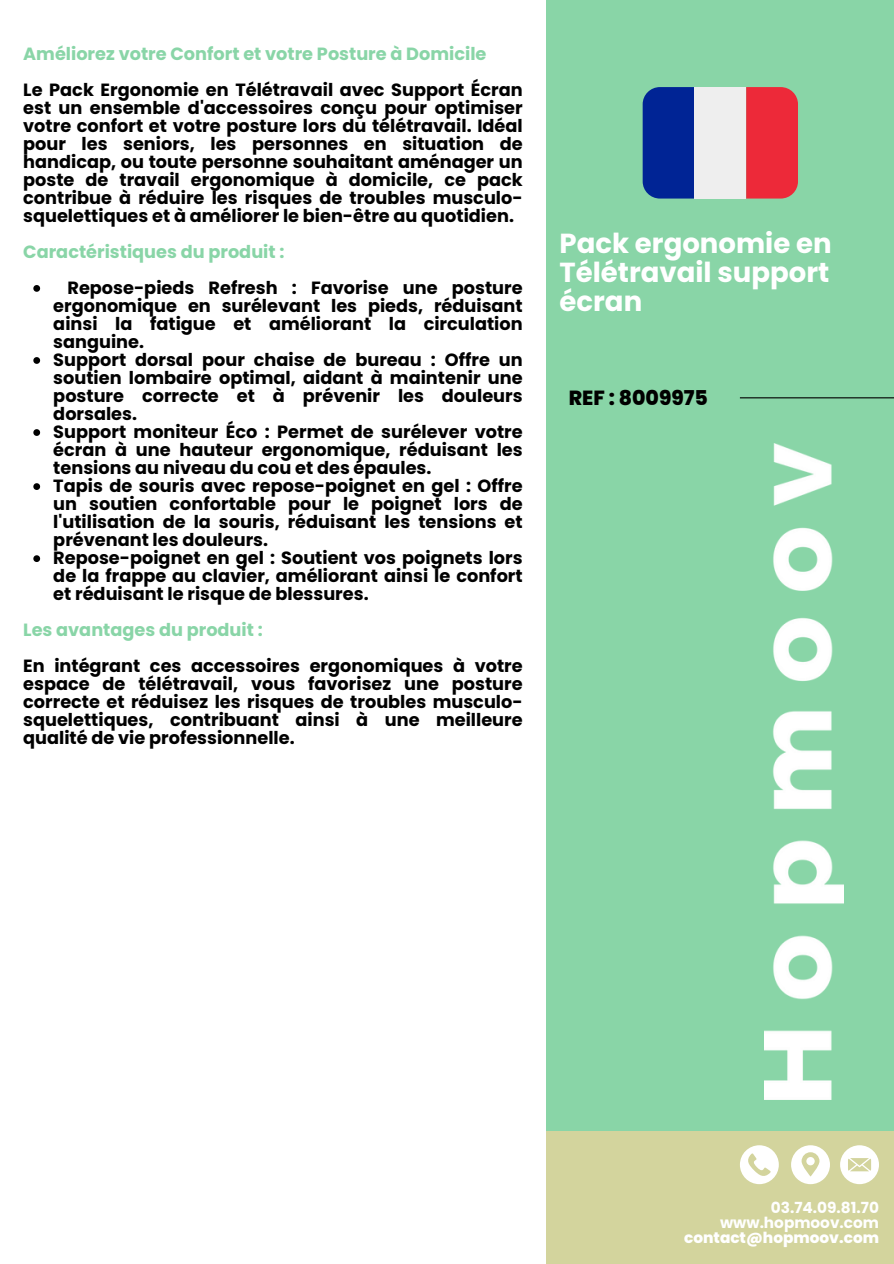
<style>
.page{position:relative;width:894px;height:1264px;background:#fff}
.page>*{position:absolute;margin:0;border:0;box-sizing:border-box;transform-origin:0 0}
.t1{font:700 27.6px/29.2px "Poppins";color:#fff;text-align:justify}
.t2{font:800 20.4px "Poppins";color:#000}
.t3{font:700 17.7px/18px "Poppins";color:#000;text-align:justify}
.t4{font:700 17.7px "Poppins";color:#89d5a7}
.t5{font:700 15.3px "Poppins";color:#fff}
.t6{font:800 15.3px "Poppins";color:#fff}
</style>
<div class="page">
<div style="left:546px;top:1130px;width:347px;height:133px;background:#d3d49d"></div>
<div style="left:546px;top:0;width:347px;height:1130px;background:#89d5a7"></div>
<img style="left:764px;top:443px;width:79px;height:655px">
<div style="left:746px;top:87px;width:51px;height:111px;background:#ed2939"></div>
<div style="left:642px;top:87px;width:52px;height:111px;background:#002495"></div>
<div style="left:694px;top:87px;width:52px;height:111px;background:#eee"></div>
<hr style="left:739px;top:397px;width:154px;height:1px;background:#000">
<svg style="left:791px;top:1145px;width:38px;height:39px"></svg>
<div style="left:739px;top:1145px;width:39px;height:39px;background:#fff;border-radius:50%"></div>
<svg style="left:744px;top:1152px;width:26px;height:26px"></svg>
<svg style="left:840px;top:1145px;width:38px;height:39px"></svg>
<svg style="left:33px;top:285px;width:7px;height:7px"></svg>
<svg style="left:33px;top:357px;width:7px;height:7px"></svg>
<svg style="left:33px;top:429px;width:7px;height:7px"></svg>
<svg style="left:33px;top:483px;width:7px;height:7px"></svg>
<svg style="left:33px;top:555px;width:7px;height:7px"></svg>
<h3 class="t4" style="left:23px;top:41px;width:464px">Améliorez votre Confort et votre Posture à Domicile</h3>
<h3 class="t3" style="left:23px;top:81px;width:501px">Le Pack Ergonomie en Télétravail avec Support Écran est un ensemble d'accessoires conçu pour optimiser votre confort et votre posture lors du télétravail. Idéal pour les seniors, les personnes en situation de handicap, ou toute personne souhaitant aménager un poste de travail ergonomique à domicile, ce pack contribue à réduire les risques de troubles musculo&shy;squelettiques et à améliorer le bien-être au quotidien.</h3>
<h4 class="t4" style="left:23px;top:239px;width:263px">Caractéristiques du produit :</h4>
<h4 class="t3" style="left:53px;top:279px;width:471px;text-indent:14px">Repose-pieds Refresh : Favorise une posture ergonomique en surélevant les pieds, réduisant ainsi la fatigue et améliorant la circulation sanguine.</h4>
<h4 class="t3" style="left:53px;top:351px;width:471px">Support dorsal pour chaise de bureau : Offre un soutien lombaire optimal, aidant à maintenir une posture correcte et à prévenir les douleurs dorsales.</h4>
<h4 class="t3" style="left:53px;top:423px;width:471px">Support moniteur Éco : Permet de surélever votre écran à une hauteur ergonomique, réduisant les tensions au niveau du cou et des épaules.</h4>
<h4 class="t3" style="left:53px;top:477px;width:471px">Tapis de souris avec repose-poignet en gel : Offre un soutien confortable pour le poignet lors de l'utilisation de la souris, réduisant les tensions et prévenant les douleurs.</h4>
<h3 class="t3" style="left:53px;top:549px;width:471px">Repose-poignet en gel : Soutient vos poignets lors de la frappe au clavier, améliorant ainsi le confort et réduisant le risque de blessures.</h3>
<h3 class="t4" style="left:23px;top:617px;width:241px">Les avantages du produit :</h3>
<p class="t3" style="left:23px;top:657px;width:501px">En intégrant ces accessoires ergonomiques à votre espace de télétravail, vous favorisez une posture correcte et réduisez les risques de troubles musculo&shy;squelettiques, contribuant ainsi à une meilleure qualité de vie professionnelle.</p>
<h2 class="t1" style="left:559px;top:228px;width:273px">Pack ergonomie en Télétravail support écran</h2>
<p class="t2" style="left:568px;top:383px;width:140px">REF : 8009975</p>
<p class="t5" style="left:770px;top:1196px;width:109px">03.74.09.81.70</p>
<p class="t5" style="left:719px;top:1211px;width:160px">www.hopmoov.com</p>
<p class="t6" style="left:684px;top:1227px;width:196px">contact@hopmoov.com</p>
</div>
